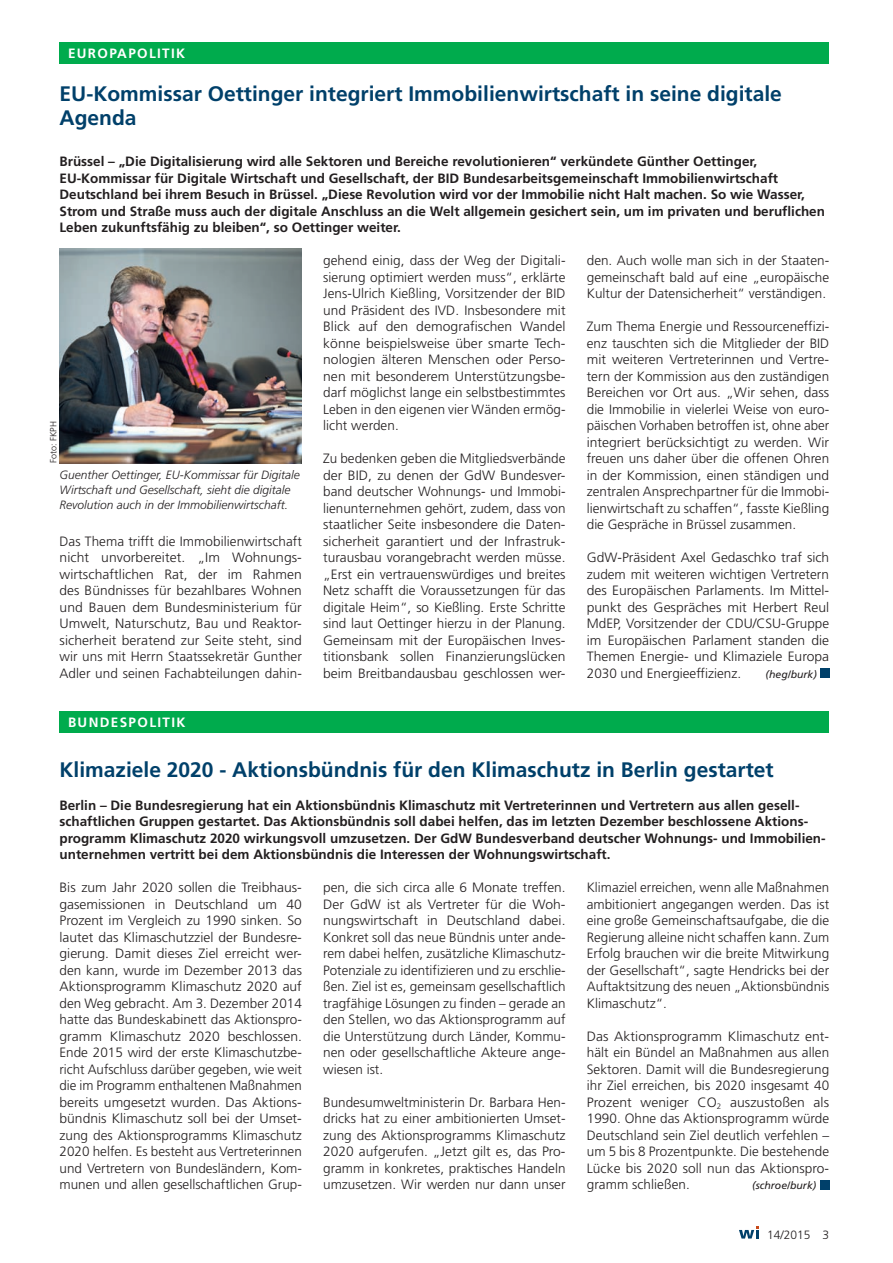
<style>
.page{position:relative;width:893px;height:1263px;background:#fff}
.page>*{position:absolute;margin:0;border:0;box-sizing:border-box;transform-origin:0 0}
.t1{font:700 21px/24px "Frutiger";color:#00406a}
.t2{font:300 13.5px/16.5px "Frutiger";color:#231f20;text-align:justify}
.t3{font:700 13.5px/16.5px "Frutiger";color:#231f20}
.t4{font:700 13.5px "Frutiger";letter-spacing:.1em;color:#fff}
.t5{font:italic 300 12px/15px "Frutiger";color:#231f20}
.t6{font:300 12px "Frutiger";color:#231f20}
.t7{font:italic 10.5px "Frutiger";color:#231f20}
.t8{font:300 9px "Frutiger";color:#231f20}
</style>
<div class="page">
<div style="left:60px;top:43px;width:769px;height:21px;background:#00ab4d"></div>
<div style="left:820px;top:1180px;width:9px;height:9px;background:#00406a"></div>
<div style="left:820px;top:668px;width:9px;height:10px;background:#00406a"></div>
<img style="left:60px;top:249px;width:242px;height:214px">
<div style="left:60px;top:711px;width:769px;height:22px;background:#00ab4d"></div>
<svg style="left:739px;top:1226px;width:20px;height:12px"></svg>
<p class="t4" style="left:68px;top:46px;width:119px">EUROPAPOLITIK</p>
<h1 class="t1" style="left:60px;top:82px;width:724px">EU-Kommissar Oettinger integriert Immobilienwirtschaft in seine digitale<br>Agenda</h1>
<p class="t3" style="left:60px;top:153px;width:767px">Brüssel – „Die Digitalisierung wird alle Sektoren und Bereiche revolutionieren“ verkündete Günther Oettinger, EU-Kommissar für Digitale Wirtschaft und Gesellschaft, der BID Bundesarbeitsgemeinschaft Immobilienwirtschaft Deutschland bei ihrem Besuch in Brüssel. „Diese Revolution wird vor der Immobilie nicht Halt machen. So wie Wasser, Strom und Straße muss auch der digitale Anschluss an die Welt allgemein gesichert sein, um im privaten und beruflichen Leben zukunftsfähig zu bleiben“, so Oettinger weiter.</p>
<p class="t8" style="left:48px;top:463px;width:44px;rotate:-90deg">Foto: FKPH</p>
<p class="t5" style="left:60px;top:467px;width:242px">Guenther Oettinger, EU-Kommissar für Digitale<br>Wirtschaft und Gesellschaft, sieht die digitale<br>Revolution auch in der Immobilienwirtschaft.</p>
<p class="t2" style="left:60px;top:533px;width:244px">Das Thema trifft die Immobilienwirtschaft nicht unvorbereitet. „Im Wohnungs&shy;wirtschaftlichen Rat, der im Rahmen des Bündnisses für bezahlbares Wohnen und Bauen dem Bundesministerium für Umwelt, Naturschutz, Bau und Reaktor&shy;sicherheit beratend zur Seite steht, sind wir uns mit Herrn Staatssekretär Gunther Adler und seinen Fachabteilungen dahin-</p>
<p class="t4" style="left:68px;top:715px;width:119px">BUNDESPOLITIK</p>
<p class="t2" style="left:323px;top:253px;width:244px">gehend einig, dass der Weg der Digitali&shy;sierung optimiert werden muss“, erklärte Jens-Ulrich Kießling, Vorsitzender der BID und Präsident des IVD. Insbesondere mit Blick auf den demografischen Wandel könne beispielsweise über smarte Tech&shy;nologien älteren Menschen oder Perso&shy;nen mit besonderem Unterstützungsbe&shy;darf möglichst lange ein selbstbestimmtes Leben in den eigenen vier Wänden ermög&shy;licht werden.</p>
<p class="t2" style="left:323px;top:451px;width:244px">Zu bedenken geben die Mitgliedsverbände der BID, zu denen der GdW Bundesver&shy;band deutscher Wohnungs- und Immobi&shy;lienunternehmen gehört, zudem, dass von staatlicher Seite insbesondere die Daten&shy;sicherheit garantiert und der Infrastruk&shy;turausbau vorangebracht werden müsse. „Erst ein vertrauenswürdiges und breites Netz schafft die Voraussetzungen für das digitale Heim“, so Kießling. Erste Schritte sind laut Oettinger hierzu in der Planung.<br>Gemeinsam mit der Europäischen Inves&shy;titionsbank sollen Finanzierungslücken beim Breitbandausbau geschlossen wer-</p>
<p class="t2" style="left:587px;top:253px;width:244px">den. Auch wolle man sich in der Staaten&shy;gemeinschaft bald auf eine „europäische Kultur der Datensicherheit“ verständigen.</p>
<p class="t2" style="left:587px;top:319px;width:244px">Zum Thema Energie und Ressourceneffizi&shy;enz tauschten sich die Mitglieder der BID mit weiteren Vertreterinnen und Vertre&shy;tern der Kommission aus den zuständigen Bereichen vor Ort aus. „Wir sehen, dass die Immobilie in vielerlei Weise von euro&shy;päischen Vorhaben betroffen ist, ohne aber integriert berücksichtigt zu werden. Wir freuen uns daher über die offenen Ohren in der Kommission, einen ständigen und zentralen Ansprechpartner für die Immobi&shy;lienwirtschaft zu schaffen“, fasste Kießling die Gespräche in Brüssel zusammen.</p>
<p class="t2" style="left:587px;top:550px;width:244px">GdW-Präsident Axel Gedaschko traf sich zudem mit weiteren wichtigen Vertretern des Europäischen Parlaments. Im Mittel&shy;punkt des Gespräches mit Herbert Reul MdEP, Vorsitzender der CDU/CSU-Gruppe im Europäischen Parlament standen die Themen Energie- und Klimaziele Europa 2030 und Energieeffizienz.</p>
<p class="t7" style="left:766px;top:668px;width:53px">(heg/burk)</p>
<h1 class="t1" style="left:60px;top:757px;width:716px">Klimaziele 2020 - Aktionsbündnis für den Klimaschutz in Berlin gestartet</h1>
<p class="t3" style="left:60px;top:797px;width:768px">Berlin – Die Bundesregierung hat ein Aktionsbündnis Klimaschutz mit Vertreterinnen und Vertretern aus allen gesell&shy;schaftlichen Gruppen gestartet. Das Aktionsbündnis soll dabei helfen, das im letzten Dezember beschlossene Aktions&shy;programm Klimaschutz 2020 wirkungsvoll umzusetzen. Der GdW Bundesverband deutscher Wohnungs- und Immobilien&shy;unternehmen vertritt bei dem Aktionsbündnis die Interessen der Wohnungswirtschaft.</p>
<p class="t2" style="left:60px;top:880px;width:244px">Bis zum Jahr 2020 sollen die Treibhaus&shy;gasemissionen in Deutschland um 40<br>Prozent im Vergleich zu 1990 sinken. So lautet das Klimaschutzziel der Bundesre&shy;gierung. Damit dieses Ziel erreicht wer&shy;den kann, wurde im Dezember 2013 das Aktionsprogramm Klimaschutz 2020 auf den Weg gebracht. Am 3. Dezember 2014 hatte das Bundeskabinett das Aktionspro&shy;gramm Klimaschutz 2020 beschlossen.<br>Ende 2015 wird der erste Klimaschutzbe&shy;richt Aufschluss darüber gegeben, wie weit die im Programm enthaltenen Maßnahmen bereits umgesetzt wurden. Das Aktions&shy;bündnis Klimaschutz soll bei der Umset&shy;zung des Aktionsprogramms Klimaschutz 2020 helfen. Es besteht aus Vertreterinnen und Vertretern von Bundesländern, Kom&shy;munen und allen gesellschaftlichen Grup-</p>
<p class="t2" style="left:323px;top:880px;width:244px">pen, die sich circa alle 6 Monate treffen.<br>Der GdW ist als Vertreter für die Woh&shy;nungswirtschaft in Deutschland dabei.<br>Konkret soll das neue Bündnis unter ande&shy;rem dabei helfen, zusätzliche Klimaschutz-Potenziale zu identifizieren und zu erschlie&shy;ßen. Ziel ist es, gemeinsam gesellschaftlich tragfähige Lösungen zu finden – gerade an den Stellen, wo das Aktionsprogramm auf die Unterstützung durch Länder, Kommu&shy;nen oder gesellschaftliche Akteure ange&shy;wiesen ist.</p>
<p class="t2" style="left:587px;top:880px;width:244px">Klimaziel erreichen, wenn alle Maßnahmen ambitioniert angegangen werden. Das ist eine große Gemeinschaftsaufgabe, die die Regierung alleine nicht schaffen kann. Zum Erfolg brauchen wir die breite Mitwirkung der Gesellschaft“, sagte Hendricks bei der Auftaktsitzung des neuen „Aktionsbündnis Klimaschutz“.</p>
<p class="t2" style="left:587px;top:1028px;width:244px">Das Aktionsprogramm Klimaschutz ent&shy;hält ein Bündel an Maßnahmen aus allen Sektoren. Damit will die Bundesregierung ihr Ziel erreichen, bis 2020 insgesamt 40<br>Prozent weniger CO<sub>2</sub> auszustoßen als 1990. Ohne das Aktionsprogramm würde Deutschland sein Ziel deutlich verfehlen – um 5 bis 8 Prozentpunkte. Die bestehende Lücke bis 2020 soll nun das Aktionspro&shy;gramm schließen.</p>
<p class="t2" style="left:323px;top:1094px;width:244px">Bundesumweltministerin Dr. Barbara Hen&shy;dricks hat zu einer ambitionierten Umset&shy;zung des Aktionsprogramms Klimaschutz 2020 aufgerufen. „Jetzt gilt es, das Pro&shy;gramm in konkretes, praktisches Handeln umzusetzen. Wir werden nur dann unser</p>
<p class="t7" style="left:752px;top:1180px;width:66px">(schroe/burk)</p>
<p class="t6" style="left:767px;top:1227px;width:64px">14/2015 3</p>
</div>
